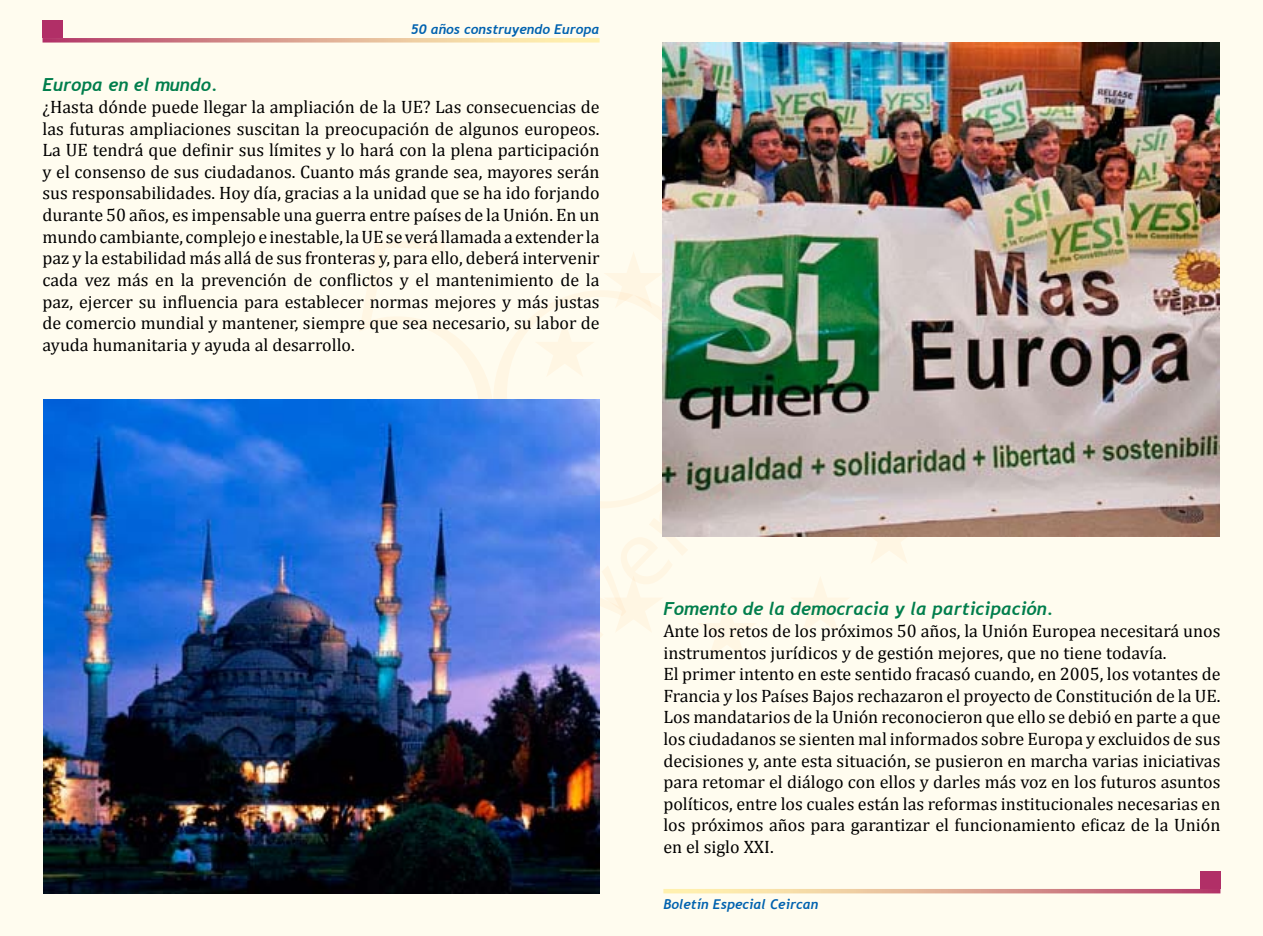
<style>
.page{position:relative;width:1263px;height:936px;background:#fff}
.page>*{position:absolute;margin:0;border:0;box-sizing:border-box;transform-origin:0 0}
.t1{font:18px/21.6px "Cambria";color:#000;text-align:justify}
.t2{font:italic 700 18px "Trebuchet";color:#007e4c}
.t3{font:italic 700 13.5px "Trebuchet";color:#0062af}
</style>
<div class="page">
<div style="left:0;top:0;width:1263px;height:935px;background:#fffcef"></div>
<svg style="left:859px;top:536px;width:60px;height:27px"></svg>
<svg style="left:360px;top:226px;width:490px;height:431px"></svg>
<svg style="left:663px;top:889px;width:557px;height:4px;background:#dea693"></svg>
<div style="left:1200px;top:871px;width:20px;height:18px;background:#b12f67"></div>
<svg style="left:43px;top:38px;width:557px;height:5px;background:#e1ad9b"></svg>
<div style="left:43px;top:20px;width:20px;height:18px;background:#b12f67"></div>
<img style="left:43px;top:399px;width:557px;height:494px">
<img style="left:663px;top:43px;width:556px;height:493px">
<p class="t3" style="left:411px;top:21px;width:190px">50 años construyendo Europa</p>
<p class="t2" style="left:43px;top:74px;width:177px">Europa en el mundo.</p>
<p class="t1" style="left:43px;top:96px;width:559px">¿Hasta dónde puede llegar la ampliación de la UE? Las consecuencias de las futuras ampliaciones suscitan la preocupación de algunos europeos.<br>La UE tendrá que definir sus límites y lo hará con la plena participación y el consenso de sus ciudadanos. Cuanto más grande sea, mayores serán sus responsabilidades. Hoy día, gracias a la unidad que se ha ido forjando durante 50 años, es impensable una guerra entre países de la Unión. En un mundo cambiante, complejo e inestable, la UE se verá llamada a extender la paz y la estabilidad más allá de sus fronteras y, para ello, deberá intervenir cada vez más en la prevención de conflictos y el mantenimiento de la paz, ejercer su influencia para establecer normas mejores y más justas de comercio mundial y mantener, siempre que sea necesario, su labor de ayuda humanitaria y ayuda al desarrollo.</p>
<p class="t2" style="left:663px;top:598px;width:392px">Fomento de la democracia y la participación.</p>
<p class="t1" style="left:663px;top:620px;width:559px;text-align:left">Ante los retos de los próximos 50 años, la Unión Europea necesitará unos instrumentos jurídicos y de gestión mejores, que no tiene todavía.<br>El primer intento en este sentido fracasó cuando, en 2005, los votantes de Francia y los Países Bajos rechazaron el proyecto de Constitución de la UE.<br>Los mandatarios de la Unión reconocieron que ello se debió en parte a que los ciudadanos se sienten mal informados sobre Europa y excluidos de sus decisiones y, ante esta situación, se pusieron en marcha varias iniciativas para retomar el diálogo con ellos y darles más voz en los futuros asuntos políticos, entre los cuales están las reformas institucionales necesarias en los próximos años para garantizar el funcionamiento eficaz de la Unión en el siglo XXI.</p>
<p class="t3" style="left:663px;top:895px;width:157px">Boletín Especial Ceircan</p>
</div>
